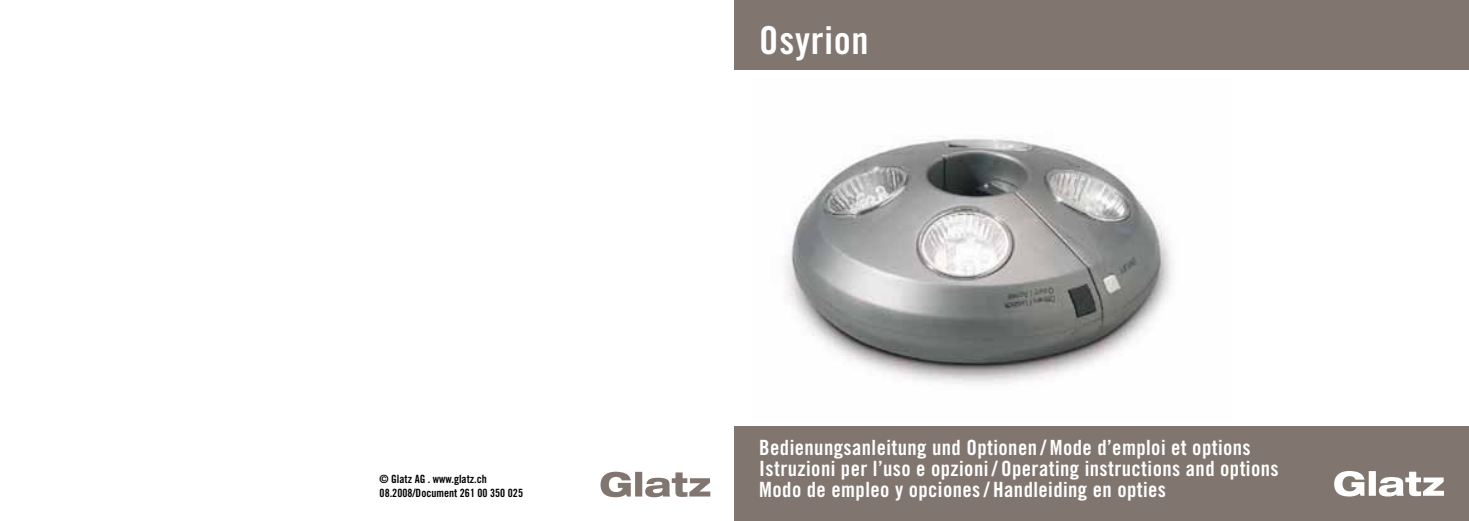
<style>
.page{position:relative;width:1469px;height:521px;background:#fff}
.page>*{position:absolute;margin:0;border:0;box-sizing:border-box;transform-origin:0 0}
.t1{font:38.5px "Trade Gothic Bold Cond Twenty";letter-spacing:.02em;color:#fff}
.t2{font:21px/21px "Trade Gothic Bold Cond Twenty";letter-spacing:.02em;color:#fff}
.t3{font:11.38px/14px "Trade Gothic Bold Cond Twenty";color:#000}
</style>
<div class="page">
<div style="left:734px;top:427px;width:734px;height:94px;background:#81766f"></div>
<div style="left:734px;top:0;width:734px;height:69px;background:#81766f"></div>
<img style="left:785px;top:135px;width:388px;height:249px">
<svg style="left:1334px;top:471px;width:109px;height:25px"></svg>
<svg style="left:600px;top:472px;width:110px;height:25px"></svg>
<p class="t3" style="left:379px;top:472px;width:145px">© Glatz AG . www.glatz.ch<br>08.2008/Document 261 00 350 025</p>
<h1 class="t1" style="left:759px;top:17px;width:111px">Osyrion</h1>
<p class="t2" style="left:759px;top:437px;width:521px">Bedienungsanleitung und Optionen / Mode d’emploi et options<br>Istruzioni per l’uso e opzioni / Operating instructions and options<br>Modo de empleo y opciones/ Handleiding en opties</p>
</div>
